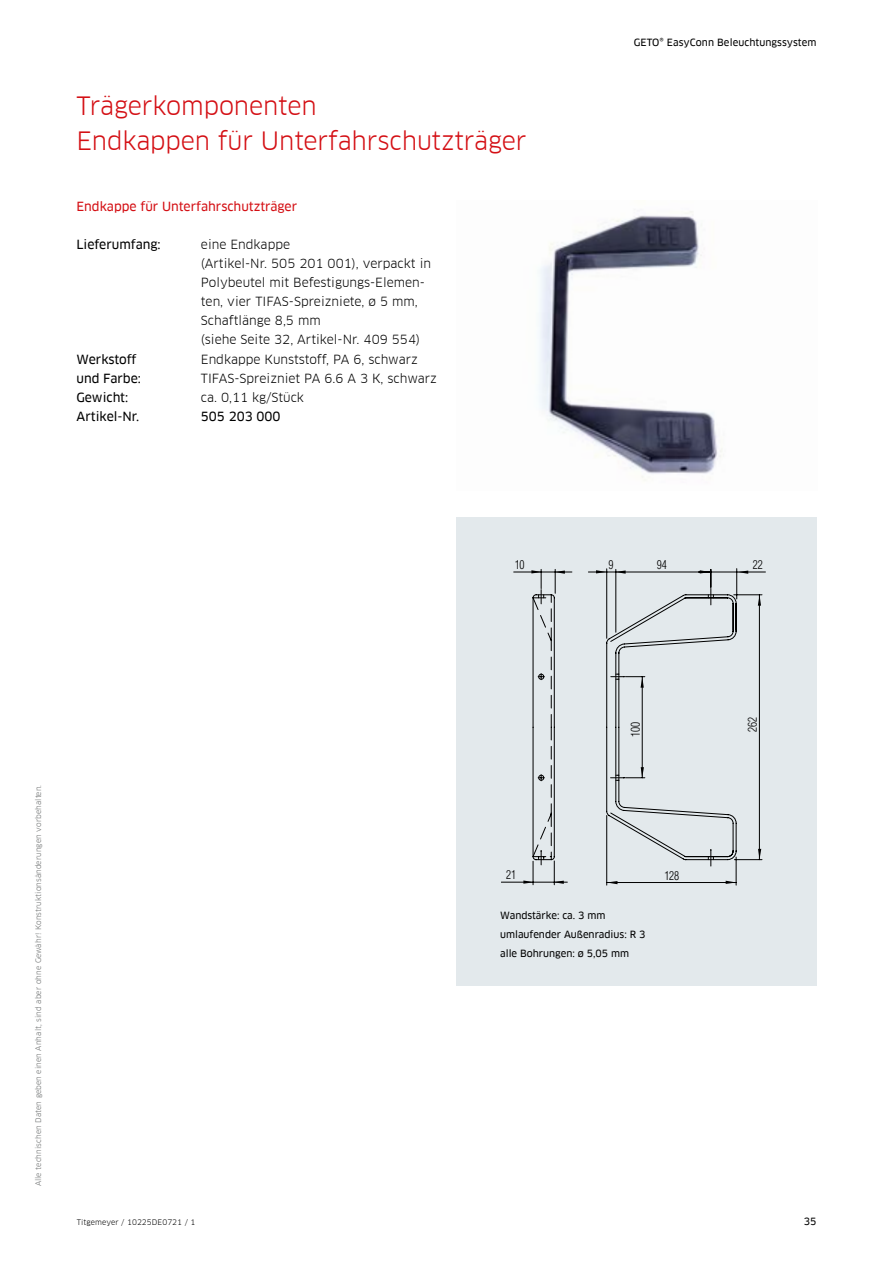
<style>
.page{position:relative;width:893px;height:1263px;background:#fff}
.page>*{position:absolute;margin:0;border:0;box-sizing:border-box;transform-origin:0 0}
.t1{font:24.75px/34.7px "Clan Offc Pro";letter-spacing:-.005em;color:#d40f14}
.t2{font:12.3px/19.2px "Clan Offc Pro";color:#000}
.t3{font:12.3px "Clan Offc Pro News";color:#000}
.t4{font:12.3px "Clan Offc Pro News";color:#d40f14}
.t5{font:300 condensed 12px "Helvetica Com";color:#000;scale:.95 1}
.t6{font:9.75px/19.2px "Clan Offc Pro News";color:#000}
.t7{font:7.5px "Clan Offc Pro";letter-spacing:.01em;color:#6b6e6e}
.t8{font:7.5px "Clan Offc Pro";letter-spacing:.01em;color:#000}
</style>
<div class="page">
<img style="left:539px;top:211px;width:183px;height:270px">
<div style="left:456px;top:517px;width:360px;height:468px;background:#e3e9ec"></div>
<svg style="left:606px;top:594px;width:131px;height:266px"></svg>
<svg style="left:708px;top:849px;width:6px;height:17px"></svg>
<svg style="left:615px;top:570px;width:11px;height:4px"></svg>
<svg style="left:596px;top:570px;width:10px;height:2px"></svg>
<svg style="left:738px;top:570px;width:10px;height:4px"></svg>
<svg style="left:607px;top:881px;width:10px;height:3px"></svg>
<hr style="left:514px;top:572px;width:58px;height:1px;background:#000">
<hr style="left:759px;top:595px;width:1px;height:265px;background:#000">
<hr style="left:588px;top:572px;width:123px;height:1px;background:#000">
<hr style="left:736px;top:569px;width:1px;height:30px;background:#000">
<hr style="left:606px;top:569px;width:1px;height:69px;background:#000">
<hr style="left:501px;top:882px;width:66px;height:1px;background:#000">
<hr style="left:616px;top:569px;width:1px;height:63px;background:#000">
<svg style="left:700px;top:569px;width:14px;height:36px"></svg>
<hr style="left:607px;top:882px;width:129px;height:1px;background:#000">
<hr style="left:699px;top:572px;width:66px;height:1px;background:#000">
<svg style="left:523px;top:569px;width:42px;height:316px"></svg>
<svg style="left:611px;top:674px;width:34px;height:14px"></svg>
<hr style="left:642px;top:677px;width:1px;height:101px;background:#000">
<svg style="left:611px;top:767px;width:34px;height:14px"></svg>
<svg style="left:734px;top:594px;width:28px;height:12px"></svg>
<hr style="left:606px;top:815px;width:1px;height:70px;background:#000">
<svg style="left:726px;top:849px;width:36px;height:36px"></svg>
<h1 class="t1" style="left:77px;top:89px;width:452px">Trägerkomponenten<br>Endkappen für Unterfahrschutzträger</h1>
<p class="t4" style="left:77px;top:199px;width:222px">Endkappe für Unterfahrschutzträger</p>
<p class="t3" style="left:77px;top:237px;width:86px">Lieferumfang:</p>
<p class="t2" style="left:201px;top:235px;width:232px">eine Endkappe<br>(Artikel-Nr. 505 201 001), verpackt in<br>Polybeutel mit Befestigungs-Elemen&shy;ten, vier TIFAS-Spreizniete, ø 5 mm,<br>Schaftlänge 8,5 mm<br>(siehe Seite 32, Artikel-Nr. 409 554)</p>
<p class="t3" style="left:77px;top:352px;width:62px">Werkstoff</p>
<p class="t2" style="left:201px;top:349px;width:218px">Endkappe Kunststoff, PA 6, schwarz</p>
<p class="t3" style="left:77px;top:371px;width:66px">und Farbe:</p>
<p class="t2" style="left:201px;top:368px;width:237px">TIFAS-Spreizniet PA 6.6 A 3 K, schwarz</p>
<p class="t3" style="left:77px;top:390px;width:53px">Gewicht:</p>
<p class="t2" style="left:201px;top:388px;width:105px">ca. 0,11 kg/Stück</p>
<p class="t3" style="left:77px;top:409px;width:64px">Artikel-Nr.</p>
<p class="t3" style="left:201px;top:409px;width:81px">505 203 000</p>
<p class="t6" style="left:634px;top:33px;width:184px">GETO® EasyConn Beleuchtungssystem</p>
<p class="t5" style="left:515px;top:557px;width:12px">10</p>
<p class="t5" style="left:609px;top:557px;width:7px">9</p>
<p class="t5" style="left:657px;top:557px;width:12px">94</p>
<p class="t5" style="left:753px;top:557px;width:12px">22</p>
<p class="t7" style="left:34px;top:1186px;width:403px;rotate:-90deg">Alle technischen Daten geben einen Anhalt, sind aber ohne Gewähr! Konstruktionsänderungen vorbehalten.</p>
<p class="t8" style="left:77px;top:1217px;width:120px">Titgemeyer / 10225DE0721 / 1</p>
<p class="t5" style="left:628px;top:737px;width:17px;rotate:-90deg">100</p>
<p class="t5" style="left:745px;top:732px;width:17px;rotate:-90deg">262</p>
<p class="t5" style="left:506px;top:867px;width:12px">21</p>
<p class="t5" style="left:664px;top:868px;width:17px">128</p>
<p class="t6" style="left:500px;top:905px;width:147px">Wandstärke: ca. 3 mm umlaufender Außenradius: R 3 alle Bohrungen: ø 5,05 mm</p>
<p class="t6" style="left:804px;top:1211px;width:14px">35</p>
</div>
